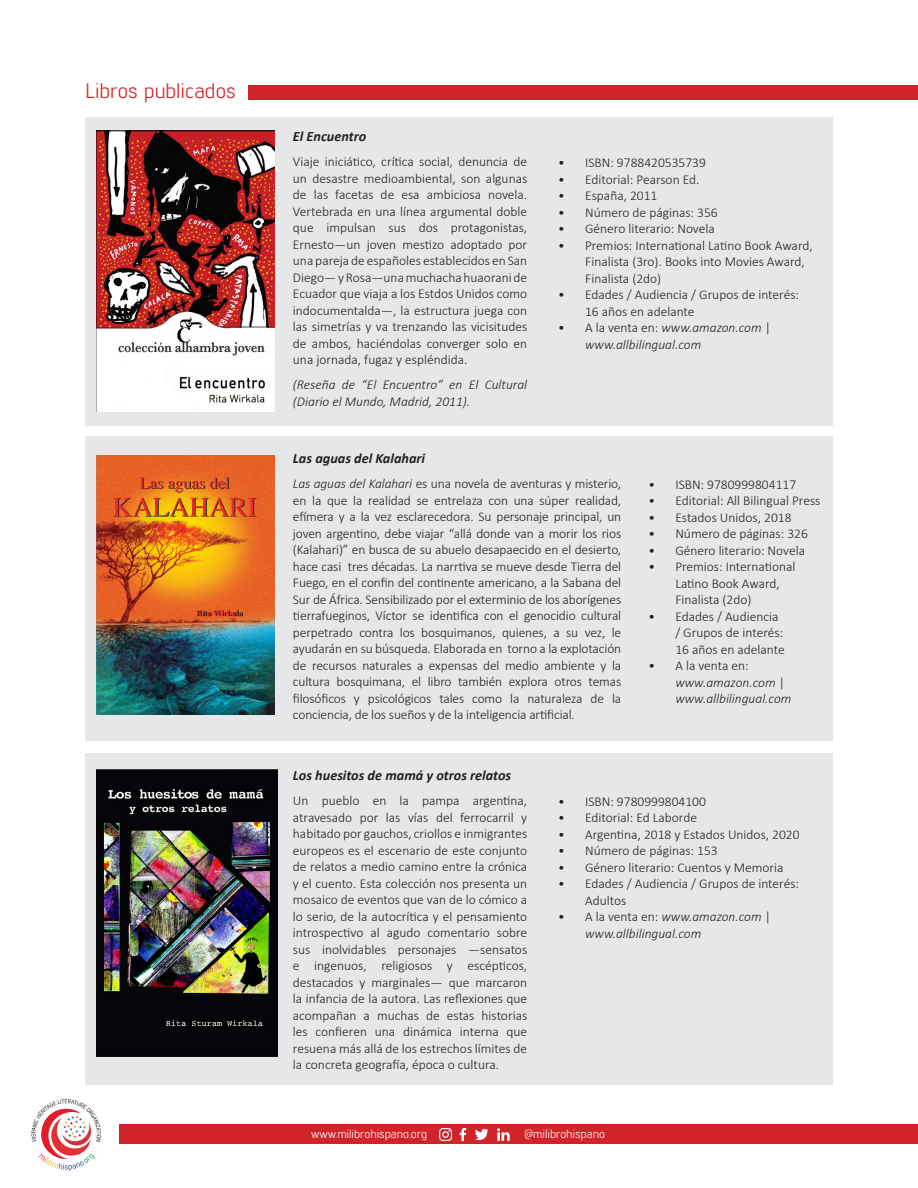
<style>
.page{position:relative;width:918px;height:1188px;background:#fff}
.page>*{position:absolute;margin:0;border:0;box-sizing:border-box;transform-origin:0 0}
.t1{font:21px "Lintel";color:#d1232a}
.t2{font:italic 700 14.25px "Calibri";color:#231f20}
.t3{font:300 13.5px/16.5px "Calibri";color:#231f20}
.t4{font:italic 300 13.5px/16.5px "Calibri";color:#231f20}
.t5{font:12px "Lintel";color:#fff}
.s1{font-style:normal}
.s2{font-style:italic}
</style>
<div class="page">
<div style="left:120px;top:1124px;width:798px;height:20px;background:#d1232a"></div>
<img style="left:30px;top:1098px;width:74px;height:73px;border-radius:37px">
<svg style="left:439px;top:1128px;width:13px;height:13px"></svg>
<svg style="left:475px;top:1129px;width:14px;height:11px"></svg>
<svg style="left:459px;top:1128px;width:7px;height:13px"></svg>
<svg style="left:497px;top:1128px;width:13px;height:13px"></svg>
<div style="left:248px;top:85px;width:670px;height:15px;background:#d1232a"></div>
<div style="left:85px;top:117px;width:748px;height:308px;background:#e6e7e9"></div>
<div style="left:85px;top:436px;width:748px;height:305px;background:#e6e7e9"></div>
<div style="left:85px;top:753px;width:748px;height:331px;background:#e6e7e9"></div>
<img style="left:97px;top:131px;width:178px;height:280px">
<img style="left:97px;top:455px;width:178px;height:259px">
<img style="left:97px;top:769px;width:180px;height:288px">
<p class="t1" style="left:85px;top:76px;width:152px">Libros publicados</p>
<p class="t2" style="left:293px;top:126px;width:75px">El Encuentro</p>
<p class="t3" style="left:293px;top:153px;width:236px;text-align:justify">Viaje iniciático, crítica social, denuncia de un desastre medioambiental, son algunas de las facetas de esa ambiciosa novela.<br>Vertebrada en una línea argumental doble que impulsan sus dos protagonistas, Ernesto—un joven mestizo adoptado por una pareja de españoles establecidos en San Diego— y Rosa—una muchacha huaorani de Ecuador que viaja a los Estdos Unidos como indocumentalda—, la estructura juega con las simetrías y va trenzando las vicisitudes de ambos, haciéndolas converger solo en una jornada, fugaz y espléndida.</p>
<p class="t4" style="left:293px;top:376px;width:236px">(Reseña de “El Encuentro” en El Cultural (Diario el Mundo, Madrid, 2011).</p>
<p class="t3" style="left:558px;top:154px;width:149px">• ISBN: 9788420535739</p>
<p class="t3" style="left:558px;top:171px;width:143px">• Editorial: Pearson Ed.</p>
<p class="t3" style="left:558px;top:187px;width:101px">• España, 2011</p>
<p class="t3" style="left:558px;top:204px;width:161px">• Número de páginas: 356</p>
<p class="t3" style="left:558px;top:220px;width:158px">• Género literario: Novela</p>
<p class="t3" style="left:585px;top:237px;width:229px;text-indent:-27px">• Premios: International Latino Book Award,<br>Finalista (3ro). Books into Movies Award,<br>Finalista (2do)</p>
<p class="t3" style="left:585px;top:286px;width:215px;text-indent:-27px">• Edades / Audiencia / Grupos de interés:<br>16 años en adelante</p>
<p class="t4" style="left:585px;top:319px;width:187px;text-indent:-27px"><span class="s1">• A la venta en:</span> www.amazon.com <span class="s1">| </span>www.allbilingual.com</p>
<p class="t2" style="left:293px;top:448px;width:134px">Las aguas del Kalahari</p>
<p class="t3" style="left:293px;top:475px;width:330px;text-align:justify"><span class="s2">Las aguas del Kalahari</span> es una novela de aventuras y misterio, en la que la realidad se entrelaza con una súper realidad, efímera y a la vez esclarecedora. Su personaje principal, un joven argentino, debe viajar “allá donde van a morir los rios (Kalahari)” en busca de su abuelo desapaecido en el desierto, hace casi tres décadas. La narrtiva se mueve desde Tierra del Fuego, en el confin del continente americano, a la Sabana del Sur de África. Sensibilizado por el exterminio de los aborígenes tierrafueginos, Víctor se identifica con el genocidio cultural perpetrado contra los bosquimanos, quienes, a su vez, le ayudarán en su búsqueda. Elaborada en torno a la explotación de recursos naturales a expensas del medio ambiente y la cultura bosquimana, el libro también explora otros temas filosóficos y psicológicos tales como la naturaleza de la conciencia, de los sueños y de la inteligencia artificial.</p>
<p class="t3" style="left:648px;top:476px;width:149px">• ISBN: 9780999804117</p>
<p class="t3" style="left:648px;top:493px;width:174px">• Editorial: All Bilingual Press</p>
<p class="t3" style="left:648px;top:509px;width:145px">• Estados Unidos, 2018</p>
<p class="t3" style="left:648px;top:526px;width:161px">• Número de páginas: 326</p>
<p class="t3" style="left:648px;top:542px;width:158px">• Género literario: Novela</p>
<p class="t3" style="left:675px;top:559px;width:122px;text-indent:-27px">• Premios: International<br>Latino Book Award,<br>Finalista (2do)</p>
<p class="t3" style="left:675px;top:608px;width:111px;text-indent:-27px">• Edades / Audiencia / Grupos de interés:<br>16 años en adelante</p>
<p class="t4" style="left:675px;top:658px;width:118px;text-indent:-27px"><span class="s1">• A la venta en: </span>www.amazon.com <span class="s1">| </span>www.allbilingual.com</p>
<p class="t2" style="left:293px;top:765px;width:220px">Los huesitos de mamá y otros relatos</p>
<p class="t3" style="left:293px;top:792px;width:236px;text-align:justify">Un pueblo en la pampa argentina, atravesado por las vías del ferrocarril y habitado por gauchos, criollos e inmigrantes europeos es el escenario de este conjunto de relatos a medio camino entre la crónica y el cuento. Esta colección nos presenta un mosaico de eventos que van de lo cómico a lo serio, de la autocrítica y el pensamiento introspectivo al agudo comentario sobre sus inolvidables personajes —sensatos e ingenuos, religiosos y escépticos, destacados y marginales— que marcaron la infancia de la autora. Las reflexiones que acompañan a muchas de estas historias les confieren una dinámica interna que resuena más allá de los estrechos límites de la concreta geografía, época o cultura.</p>
<p class="t3" style="left:558px;top:793px;width:149px">• ISBN: 9780999804100</p>
<p class="t3" style="left:558px;top:810px;width:140px">• Editorial: Ed Laborde</p>
<p class="t3" style="left:558px;top:826px;width:243px">• Argentina, 2018 y Estados Unidos, 2020</p>
<p class="t3" style="left:558px;top:843px;width:161px">• Número de páginas: 153</p>
<p class="t3" style="left:558px;top:859px;width:227px">• Género literario: Cuentos y Memoria</p>
<p class="t3" style="left:585px;top:876px;width:215px;text-indent:-27px">• Edades / Audiencia / Grupos de interés:<br>Adultos</p>
<p class="t4" style="left:585px;top:909px;width:187px;text-indent:-27px"><span class="s1">• A la venta en:</span> www.amazon.com <span class="s1">| </span>www.allbilingual.com</p>
<p class="t5" style="left:311px;top:1126px;width:118px">www.milibrohispano.org</p>
<p class="t5" style="left:524px;top:1126px;width:82px">@milibrohispano</p>
</div>
